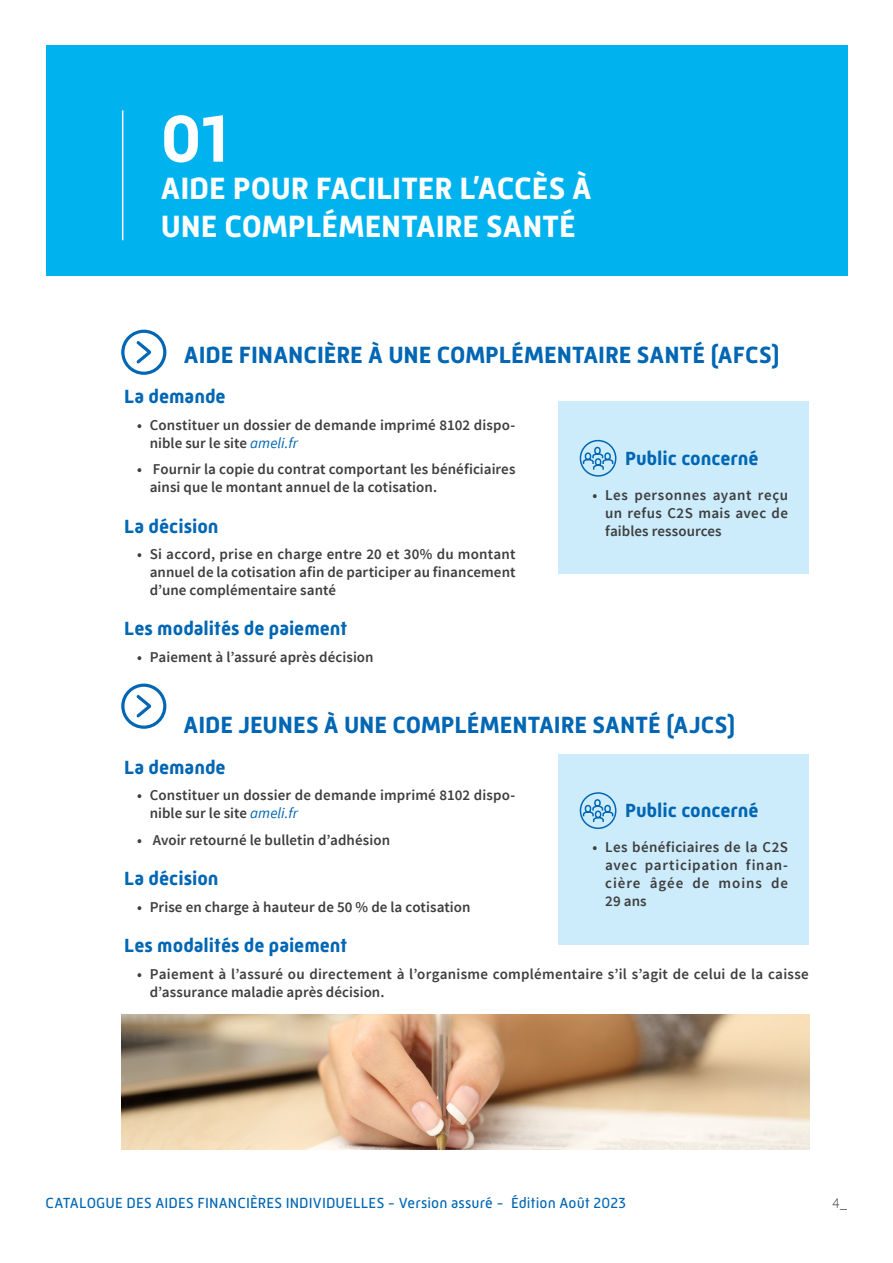
<style>
.page{position:relative;width:893px;height:1263px;background:#fff}
.page>*{position:absolute;margin:0;border:0;box-sizing:border-box;transform-origin:0 0}
.Chiffre{font:700 67.5px "Mic 32 New";color:#fff}
.TitreNiv1{font:700 31.5px/37.8px "Mic 32 New";letter-spacing:-.005em;color:#fff}
.Intertitre{font:700 24px "Mic 32 New";color:#0166b3}
.Intertitre-2{font:700 19.5px "Mic 32 New";color:#0166b3}
.t1{font:600 15px/18px "Source Sans Pro";letter-spacing:.005em;color:#3e3e3f}
.t2{font:15px "Mic 32 New";letter-spacing:.01em;color:#0166b3}
.t3{font:300 15px "Source Sans Pro";color:#3e3e3f}
.s1{font-weight:400;font-style:italic;color:#0166b3}
</style>
<div class="page">
<div style="left:45px;top:45px;width:802px;height:231px;background:#00b3ef"></div>
<hr style="left:122px;top:110px;width:1px;height:130px;background:#fff">
<svg style="left:121px;top:330px;width:46px;height:45px"></svg>
<svg style="left:121px;top:684px;width:46px;height:45px"></svg>
<div style="left:558px;top:402px;width:251px;height:172px;background:#ccecfb"></div>
<svg style="left:582px;top:446px;width:32px;height:25px"></svg>
<div style="left:580px;top:440px;width:36px;height:37px;border:2px solid #0166b3;border-radius:50%"></div>
<img style="left:122px;top:1014px;width:688px;height:135px">
<div style="left:558px;top:754px;width:251px;height:190px;background:#ccecfb"></div>
<svg style="left:582px;top:798px;width:32px;height:25px"></svg>
<div style="left:580px;top:792px;width:36px;height:37px;border:2px solid #0166b3;border-radius:50%"></div>
<p class="Chiffre" style="left:161px;top:100px;width:69px">01</p>
<p class="TitreNiv1" style="left:161px;top:170px;width:432px">AIDE POUR FACILITER L’ACCÈS À<br>UNE COMPLÉMENTAIRE SANTÉ</p>
<p class="Intertitre" style="left:184px;top:341px;width:597px">AIDE FINANCIÈRE À UNE COMPLÉMENTAIRE SANTÉ (AFCS)</p>
<p class="Intertitre-2" style="left:124px;top:385px;width:103px">La demande</p>
<p class="t1" style="left:150px;top:416px;width:367px;text-indent:-13px">• Constituer un dossier de demande imprimé 8102 dispo&shy;nible sur le site <span class="s1">ameli.fr</span></p>
<p class="t1" style="left:150px;top:460px;width:367px;text-indent:-13px">• Fournir la copie du contrat comportant les bénéficiaires ainsi que le montant annuel de la cotisation.</p>
<p class="Intertitre-2" style="left:124px;top:515px;width:96px">La décision</p>
<p class="t1" style="left:150px;top:545px;width:367px;text-align:justify;text-indent:-13px">• Si accord, prise en charge entre 20 et 30% du montant annuel de la cotisation afin de participer au financement d’une complémentaire santé</p>
<p class="Intertitre-2" style="left:124px;top:618px;width:224px">Les modalités de paiement</p>
<p class="t1" style="left:137px;top:648px;width:238px">• Paiement à l’assuré après décision</p>
<p class="Intertitre-2" style="left:625px;top:447px;width:135px">Public concerné</p>
<p class="t1" style="left:605px;top:486px;width:184px;text-align:justify;text-indent:-13px">• Les personnes ayant reçu un refus C2S mais avec de faibles ressources</p>
<p class="Intertitre" style="left:183px;top:711px;width:553px">AIDE JEUNES À UNE COMPLÉMENTAIRE SANTÉ (AJCS)</p>
<p class="Intertitre-2" style="left:124px;top:756px;width:103px">La demande</p>
<p class="t1" style="left:150px;top:787px;width:367px;text-indent:-13px">• Constituer un dossier de demande imprimé 8102 dispo&shy;nible sur le site <span class="s1">ameli.fr</span></p>
<p class="t1" style="left:137px;top:831px;width:255px">• Avoir retourné le bulletin d’adhésion</p>
<p class="Intertitre-2" style="left:124px;top:867px;width:96px">La décision</p>
<p class="t1" style="left:137px;top:898px;width:335px">• Prise en charge à hauteur de 50 % de la cotisation</p>
<p class="Intertitre-2" style="left:124px;top:934px;width:224px">Les modalités de paiement</p>
<p class="t1" style="left:150px;top:965px;width:661px;text-indent:-13px">• Paiement à l’assuré ou directement à l’organisme complémentaire s’il s’agit de celui de la caisse d’assurance maladie après décision.</p>
<p class="Intertitre-2" style="left:625px;top:799px;width:135px">Public concerné</p>
<p class="t1" style="left:605px;top:838px;width:184px;text-align:justify;text-indent:-13px">• Les bénéficiaires de la C2S avec participation finan&shy;cière âgée de moins de 29 ans</p>
<p class="t2" style="left:45px;top:1194px;width:582px">CATALOGUE DES AIDES FINANCIÈRES INDIVIDUELLES - Version assuré - Édition Août 2023</p>
<p class="t3" style="left:833px;top:1194px;width:16px">4_</p>
</div>
